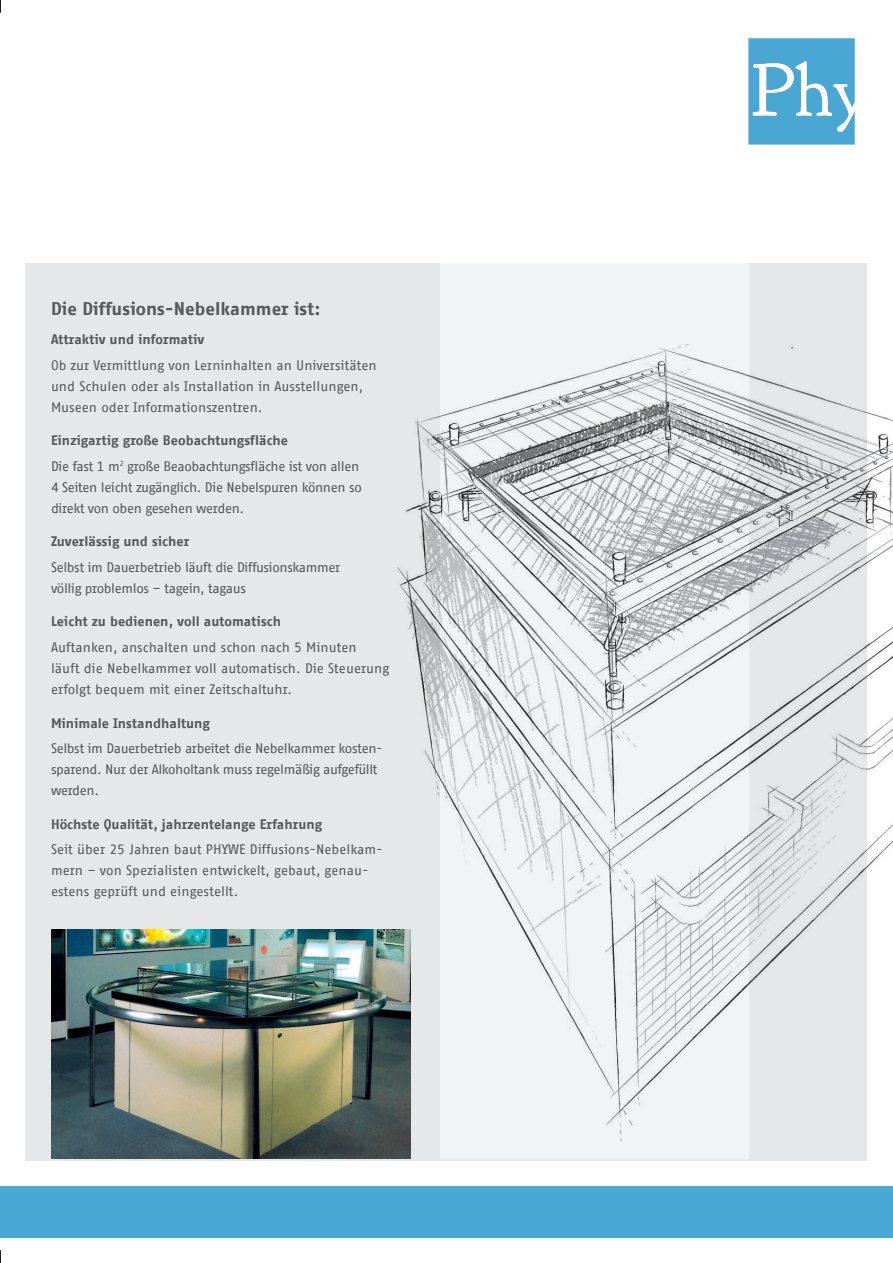
<style>
.page{position:relative;width:893px;height:1263px;background:#fff}
.page>*{position:absolute;margin:0;border:0;box-sizing:border-box;transform-origin:0 0}
.t1{font:700 18px "Fago Office Sans CE";color:#57585a}
.t2{font:13.5px/21px "Fago Office Sans CE";color:#57585a}
.t3{font:13.5px/21px "Fago Office Sans CE";letter-spacing:-.02em;color:#57585a}
.t4{font:700 13.5px "Fago Office Sans CE";color:#57585a}
.s1{font-weight:700}
</style>
<div class="page">
<div style="left:26px;top:264px;width:841px;height:897px;background:#e6e7e9"></div>
<div style="left:440px;top:264px;width:308px;height:895px;background:#f2f3f4"></div>
<img style="left:397px;top:345px;width:496px;height:797px">
<img style="left:51px;top:929px;width:359px;height:230px">
<svg style="left:748px;top:38px;width:107px;height:107px;background:#67b5da"></svg>
<div style="left:0;top:1186px;width:893px;height:51px;background:#4aa7d4"></div>
<svg style="left:0;top:0;width:1px;height:13px"></svg>
<svg style="left:0;top:1250px;width:1px;height:13px"></svg>
<h1 class="t1" style="left:51px;top:298px;width:271px">Die Diffusions-Nebelkammer ist:</h1>
<p class="t4" style="left:51px;top:332px;width:155px">Attraktiv und informativ</p>
<p class="t2" style="left:51px;top:354px;width:327px">Ob zur Vermittlung von Lerninhalten an Universitäten und Schulen oder als Installation in Ausstellungen,<br>Museen oder Informationszentren.</p>
<p class="t3" style="left:51px;top:428px;width:310px;line-height:25.2px"><span class="s1">Einzigartig große Beobachtungsfläche<br></span>Die fast 1 m<sup>2</sup> große Beaobachtungsfläche ist von allen</p>
<p class="t3" style="left:51px;top:476px;width:312px">4 Seiten leicht zugänglich. Die Nebelspuren können so direkt von oben gesehen werden.</p>
<p class="t4" style="left:51px;top:534px;width:140px">Zuverlässig und sicher</p>
<p class="t3" style="left:51px;top:556px;width:291px">Selbst im Dauerbetrieb läuft die Diffusionskammer völlig problemlos – tagein, tagaus</p>
<p class="t4" style="left:51px;top:614px;width:232px">Leicht zu bedienen, voll automatisch</p>
<p class="t2" style="left:51px;top:636px;width:340px">Auftanken, anschalten und schon nach 5 Minuten<br>läuft die Nebelkammer voll automatisch. Die Steuerung erfolgt bequem mit einer Zeitschaltuhr.</p>
<p class="t4" style="left:51px;top:715px;width:161px">Minimale Instandhaltung</p>
<p class="t3" style="left:51px;top:737px;width:333px">Selbst im Dauerbetrieb arbeitet die Nebelkammer kosten&shy;sparend. Nur der Alkoholtank muss regelmäßig aufgefüllt werden.</p>
<p class="t4" style="left:51px;top:816px;width:273px">Höchste Qualität, jahrzentelange Erfahrung</p>
<p class="t2" style="left:51px;top:838px;width:333px">Seit über 25 Jahren baut PHYWE Diffusions-Nebelkam&shy;mern – von Spezialisten entwickelt, gebaut, genau&shy;estens geprüft und eingestellt.</p>
</div>
